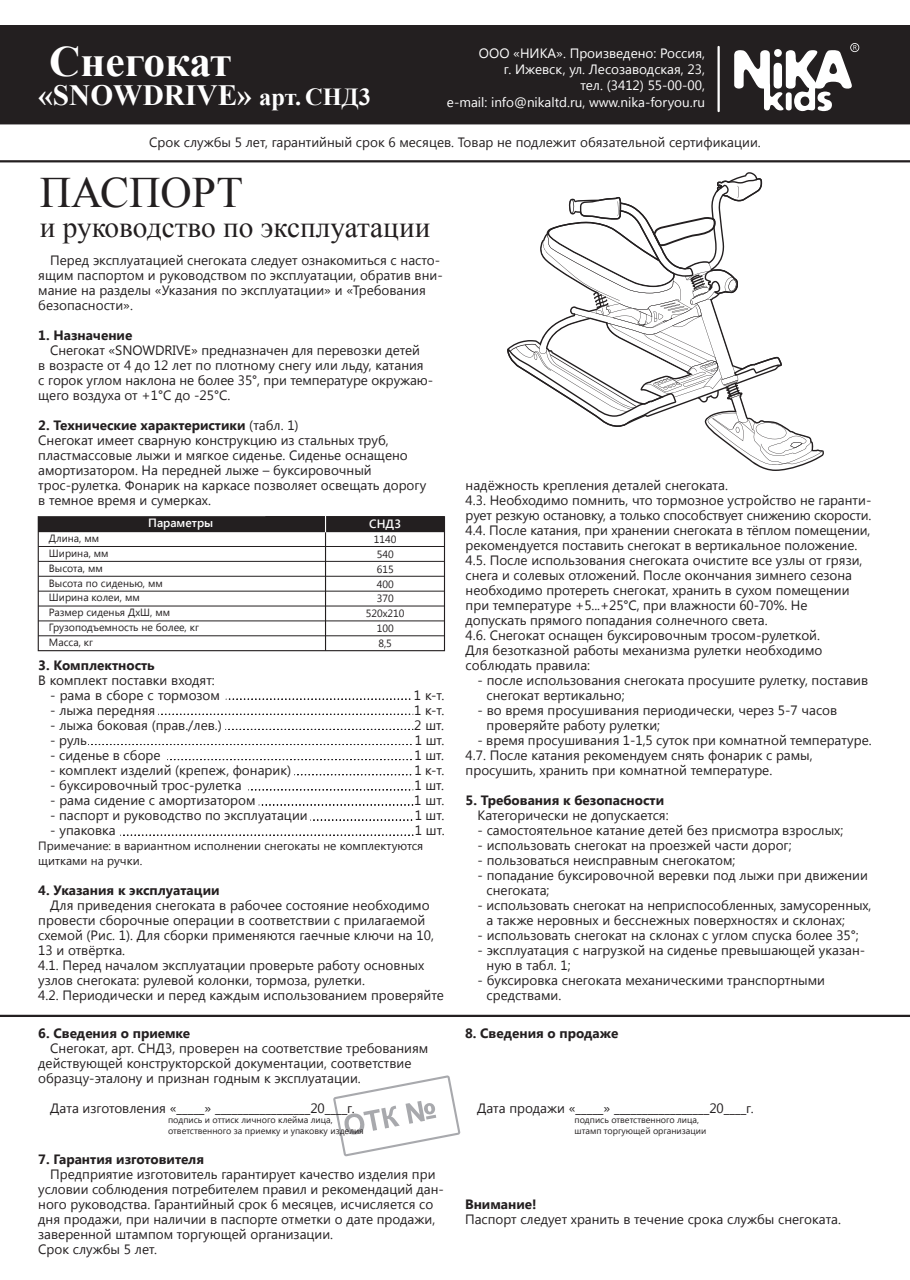
<style>
.page{position:relative;width:910px;height:1280px;background:#fff}
.page>*{position:absolute;margin:0;border:0;box-sizing:border-box;transform-origin:0 0}
.t1{font:700 43.35px "Times New Roman";color:#fff}
.t2{font:43.35px "Times New Roman";color:#231f20}
.t3{font:29.4px "Times New Roman";color:#231f20}
.t4{font:700 29.4px "Times New Roman";color:#fff}
.t5{font:13.5px/15px "Segoe UI";color:#231f20}
.t6{font:700 13.5px "Segoe UI";color:#231f20}
.t7{font:13.5px/16.2px "Segoe UI";color:#fff;text-align:right}
.t8{font:12px/15px "Segoe UI";color:#231f20}
.t9{font:600 12px "Segoe UI";color:#fff}
.t10{font:10.5px/14.9px "Segoe UI";color:#231f20}
.t11{font:9px/10.5px "Segoe UI";color:#231f20}
.s1{font-size:24.45px}
.s2{font-weight:700}
</style>
<div class="page">
<hr style="left:0;top:122px;width:910px;height:2px;background:#231f20">
<hr style="left:0;top:160px;width:910px;height:2px;background:#231f20">
<hr style="left:0;top:1015px;width:910px;height:2px;background:#231f20">
<div style="left:38px;top:517px;width:406px;height:15px;background:#231f20"></div>
<div style="left:38px;top:516px;width:407px;height:135px;border:1px solid #231f20"></div>
<hr style="left:325px;top:532px;width:1px;height:119px;background:#231f20">
<hr style="left:38px;top:531px;width:406px;height:1px;background:#231f20">
<hr style="left:39px;top:546px;width:405px;height:1px;background:#231f20">
<hr style="left:38px;top:561px;width:407px;height:1px;background:#231f20">
<hr style="left:265px;top:516px;width:179px;height:1px;background:#231f20">
<hr style="left:39px;top:576px;width:405px;height:1px;background:#231f20">
<hr style="left:38px;top:591px;width:406px;height:1px;background:#231f20">
<hr style="left:38px;top:606px;width:406px;height:1px;background:#231f20">
<hr style="left:38px;top:620px;width:406px;height:1px;background:#231f20">
<hr style="left:38px;top:635px;width:406px;height:1px;background:#231f20">
<svg style="left:325px;top:516px;width:1px;height:16px"></svg>
<div style="left:0;top:26px;width:910px;height:97px;background:#231f20"></div>
<svg style="left:734px;top:43px;width:125px;height:68px"></svg>
<hr style="left:717px;top:47px;width:3px;height:64px;background:#fff">
<svg style="left:333px;top:1075px;width:127px;height:81px"></svg>
<svg style="left:226px;top:699px;width:185px;height:1px"></svg>
<svg style="left:226px;top:729px;width:187px;height:1px"></svg>
<svg style="left:88px;top:744px;width:324px;height:1px"></svg>
<svg style="left:167px;top:759px;width:245px;height:1px"></svg>
<svg style="left:294px;top:774px;width:118px;height:1px"></svg>
<svg style="left:248px;top:789px;width:165px;height:1px"></svg>
<svg style="left:259px;top:804px;width:154px;height:1px"></svg>
<svg style="left:310px;top:819px;width:103px;height:2px"></svg>
<svg style="left:120px;top:835px;width:293px;height:1px"></svg>
<svg style="left:158px;top:714px;width:255px;height:1px"></svg>
<svg style="left:507px;top:178px;width:315px;height:287px"></svg>
<h1 class="t1" style="left:49px;top:31px;width:184px">Снегокат</h1>
<h2 class="t4" style="left:38px;top:75px;width:334px">«SNOWDRIVE» <span class="s1">арт. СНД3</span></h2>
<p class="t7" style="left:447px;top:45px;width:260px">ООО «НИКА». Произведено: Россия,<br>г. Ижевск, ул. Лесозаводская, 23,<br>тел. (3412) 55-00-00,<br>e-mail: info@nikaltd.ru, www.nika-foryou.ru</p>
<p class="t5" style="left:149px;top:134px;width:613px">Срок службы 5 лет, гарантийный срок 6 месяцев. Товар не подлежит обязательной сертификации.</p>
<h1 class="t2" style="left:40px;top:164px;width:205px">ПАСПОРТ</h1>
<h2 class="t3" style="left:40px;top:207px;width:392px">и руководство по эксплуатации</h2>
<p class="t5" style="left:38px;top:252px;width:406px;text-indent:12px">Перед эксплуатацией снегоката следует ознакомиться с насто&shy;ящим паспортом и руководством по эксплуатации, обратив вни&shy;мание на разделы «Указания по эксплуатации» и «Требования безопасности».</p>
<p class="t6" style="left:38px;top:326px;width:96px">1. Назначение</p>
<p class="t5" style="left:38px;top:342px;width:396px;text-indent:12px">Снегокат «SNOWDRIVE» предназначен для перевозки детей<br>в возрасте от 4 до 12 лет по плотному снегу или льду, катания с горок углом наклона не более 35°, при температуре окружаю&shy;щего воздуха от +1°С до -25°С.</p>
<p class="t5" style="left:38px;top:417px;width:389px"><span class="s2">2. Технические характеристики</span> (табл. 1)<br>Снегокат имеет сварную конструкцию из стальных труб, пластмассовые лыжи и мягкое сиденье. Сиденье оснащено амортизатором. На передней лыже – буксировочный трос-рулетка. Фонарик на каркасе позволяет освещать дорогу в темное время и сумерках.</p>
<p class="t9" style="left:148px;top:515px;width:67px">Параметры</p>
<p class="t9" style="left:369px;top:516px;width:33px">СНД3</p>
<p class="t10" style="left:49px;top:530px;width:152px">Длина, мм<br>Ширина, мм<br>Высота, мм<br>Высота по сиденью, мм<br>Ширина колеи, мм<br>Размер сиденья ДхШ, мм<br>Грузоподъемность не более, кг<br>Масса, кг</p>
<p class="t10" style="left:366px;top:532px;width:40px;text-align:center">1140<br>540<br>615<br>400<br>370<br>520х210<br>100<br>8,5</p>
<p class="t6" style="left:38px;top:656px;width:118px">3. Комплектность</p>
<p class="t5" style="left:38px;top:672px;width:178px">В комплект поставки входят:</p>
<p class="t5" style="left:50px;top:687px;width:171px">- рама в сборе с тормозом</p>
<p class="t5" style="left:414px;top:687px;width:32px">1 к-т.</p>
<p class="t5" style="left:50px;top:702px;width:107px">- лыжа передняя</p>
<p class="t5" style="left:414px;top:702px;width:32px">1 к-т.</p>
<p class="t5" style="left:50px;top:717px;width:173px">- лыжа боковая (прав./лев.)</p>
<p class="t5" style="left:414px;top:717px;width:31px">2 шт.</p>
<p class="t5" style="left:50px;top:732px;width:38px">- руль</p>
<p class="t5" style="left:415px;top:732px;width:31px">1 шт.</p>
<p class="t5" style="left:50px;top:747px;width:112px">- сиденье в сборе</p>
<p class="t5" style="left:415px;top:747px;width:31px">1 шт.</p>
<p class="t5" style="left:50px;top:762px;width:242px">- комплект изделий (крепеж, фонарик)</p>
<p class="t5" style="left:415px;top:762px;width:31px">1 к-т.</p>
<p class="t5" style="left:50px;top:777px;width:193px">- буксировочный трос-рулетка</p>
<p class="t5" style="left:415px;top:777px;width:31px">1 шт.</p>
<p class="t5" style="left:50px;top:792px;width:207px">- рама сидение с амортизатором</p>
<p class="t5" style="left:414px;top:792px;width:32px">1 шт.</p>
<p class="t5" style="left:50px;top:807px;width:259px">- паспорт и руководство по эксплуатации</p>
<p class="t5" style="left:415px;top:807px;width:31px">1 шт.</p>
<p class="t5" style="left:50px;top:822px;width:67px">- упаковка</p>
<p class="t5" style="left:415px;top:822px;width:31px">1 шт.</p>
<p class="t8" style="left:38px;top:838px;width:387px">Примечание: в вариантном исполнении снегокаты не комплектуются щитками на ручки.</p>
<p class="t6" style="left:38px;top:881px;width:183px">4. Указания к эксплуатации</p>
<p class="t5" style="left:38px;top:897px;width:407px;text-indent:12px">Для приведения снегоката в рабочее состояние необходимо провести сборочные операции в соответствии с прилагаемой схемой (Рис. 1). Для сборки применяются гаечные ключи на 10, 13 и отвёртка.<br>4.1. Перед началом эксплуатации проверьте работу основных узлов снегоката: рулевой колонки, тормоза, рулетки.<br>4.2. Периодически и перед каждым использованием проверяйте</p>
<p class="t6" style="left:38px;top:1023px;width:153px">6. Сведения о приемке</p>
<p class="t5" style="left:38px;top:1040px;width:392px;text-indent:12px">Снегокат, арт. СНД3, проверен на соответствие требованиям действующей конструкторской документации, соответствие образцу-эталону и признан годным к эксплуатации.</p>
<p class="t5" style="left:50px;top:1100px;width:306px">Дата изготовления «_____» _________________20____г.</p>
<p class="t11" style="left:168px;top:1114px;width:197px">подпись и оттиск личного клейма лица, ответственного за приемку и упаковку изделия</p>
<p class="t6" style="left:38px;top:1149px;width:167px">7. Гарантия изготовителя</p>
<p class="t5" style="left:38px;top:1166px;width:407px;text-indent:12px">Предприятие изготовитель гарантирует качество изделия при условии соблюдения потребителем правил и рекомендаций дан&shy;ного руководства. Гарантийный срок 6 месяцев, исчисляется со дня продажи, при наличии в паспорте отметки о дате продажи, заверенной штампом торгующей организации.<br>Срок службы 5 лет.</p>
<p class="t5" style="left:466px;top:477px;width:407px">надёжность крепления деталей снегоката.<br>4.3. Необходимо помнить, что тормозное устройство не гаранти&shy;рует резкую остановку, а только способствует снижению скорости.<br>4.4. После катания, при хранении снегоката в тёплом помещении, рекомендуется поставить снегокат в вертикальное положение.<br>4.5. После использования снегоката очистите все узлы от грязи, снега и солевых отложений. После окончания зимнего сезона необходимо протереть снегокат, хранить в сухом помещении при температуре +5...+25°С, при влажности 60-70%. Не допускать прямого попадания солнечного света.<br>4.6. Снегокат оснащен буксировочным тросом-рулеткой.<br>Для безотказной работы механизма рулетки необходимо соблюдать правила:</p>
<p class="t5" style="left:487px;top:672px;width:383px;text-indent:-9px">- после использования снегоката просушите рулетку, поставив снегокат вертикально;</p>
<p class="t5" style="left:487px;top:702px;width:352px;text-indent:-9px">- во время просушивания периодически, через 5-7 часов проверяйте работу рулетки;</p>
<p class="t5" style="left:466px;top:732px;width:408px;text-indent:12px">- время просушивания 1-1,5 суток при комнатной температуре.<br>4.7. После катания рекомендуем снять фонарик с рамы, просушить, хранить при комнатной температуре.</p>
<p class="t6" style="left:466px;top:791px;width:200px">5. Требования к безопасности</p>
<p class="t5" style="left:478px;top:807px;width:193px">Категорически не допускается:</p>
<p class="t5" style="left:478px;top:822px;width:367px">- самостоятельное катание детей без присмотра взрослых;</p>
<p class="t5" style="left:478px;top:837px;width:316px">- использовать снегокат на проезжей части дорог;</p>
<p class="t5" style="left:478px;top:852px;width:259px">- пользоваться неисправным снегокатом;</p>
<p class="t5" style="left:487px;top:867px;width:383px;text-indent:-9px">- попадание буксировочной веревки под лыжи при движении снегоката;</p>
<p class="t5" style="left:487px;top:897px;width:386px;text-indent:-9px">- использовать снегокат на неприспособленных, замусоренных, а также неровных и бесснежных поверхностях и склонах;</p>
<p class="t5" style="left:478px;top:927px;width:383px">- использовать снегокат на склонах с углом спуска более 35°;</p>
<p class="t5" style="left:487px;top:942px;width:380px;text-indent:-9px">- эксплуатация с нагрузкой на сиденье превышающей указан&shy;ную в табл. 1;</p>
<p class="t5" style="left:487px;top:972px;width:340px;text-indent:-9px">- буксировка снегоката механическими транспортными средствами.</p>
<p class="t6" style="left:465px;top:1023px;width:155px">8. Сведения о продаже</p>
<p class="t5" style="left:477px;top:1100px;width:278px">Дата продажи «_____» _________________20____г.</p>
<p class="t11" style="left:575px;top:1114px;width:133px">подпись ответственного лица, штамп торгующей организации</p>
<p class="t6" style="left:465px;top:1194px;width:73px">Внимание!</p>
<p class="t5" style="left:465px;top:1211px;width:377px">Паспорт следует хранить в течение срока службы снегоката.</p>
</div>
